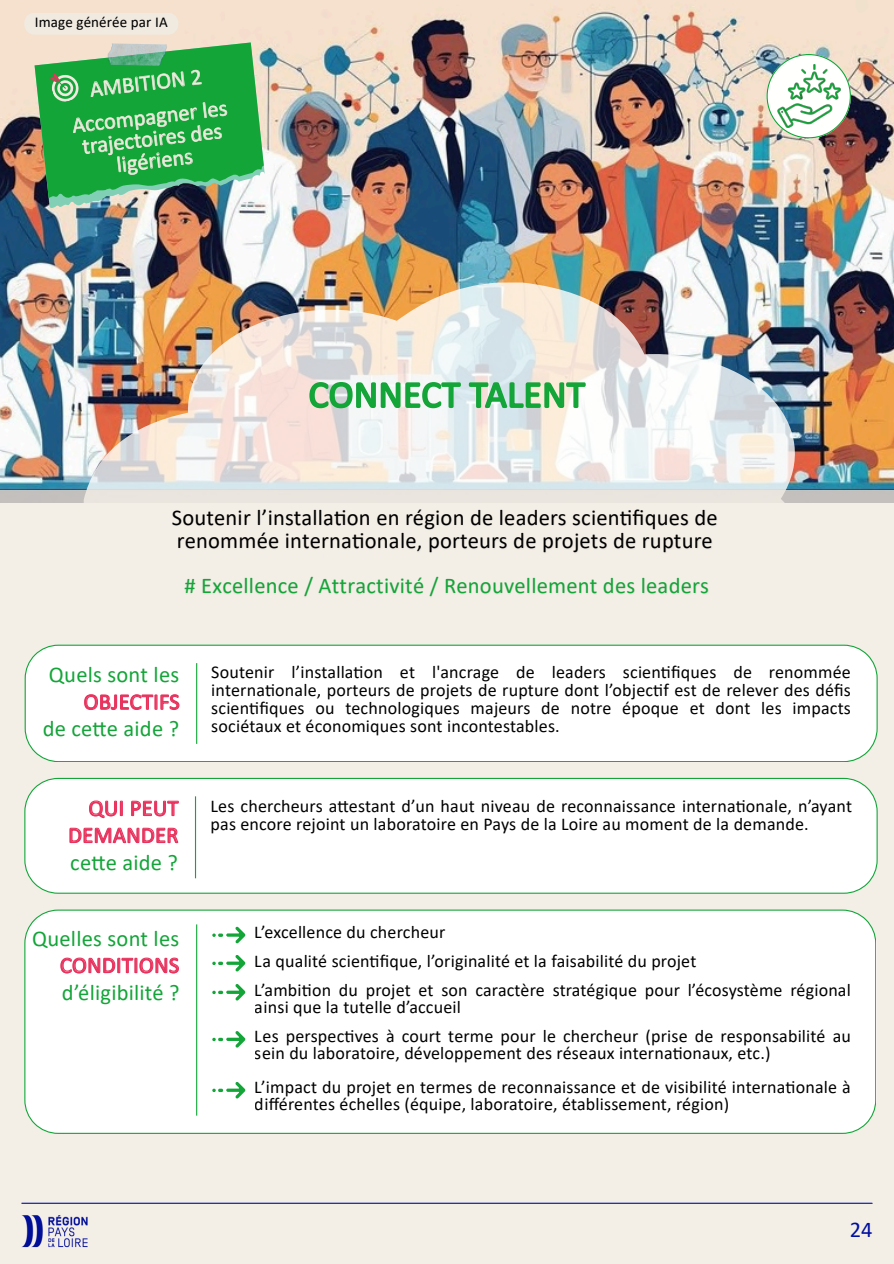
<style>
.page{position:relative;width:894px;height:1264px;background:#fff}
.page>*{position:absolute;margin:0;border:0;box-sizing:border-box;transform-origin:0 0}
.t1{font:37.5px "Calibri";letter-spacing:.01em;color:#13a538}
.t2{font:22.5px "Calibri";letter-spacing:.01em;color:#13a538}
.t3{font:22.5px/22.5px "Calibri";letter-spacing:.01em;color:#000}
.t4{font:22.5px/34px "Calibri";color:#f1eae0;text-align:center}
.t5{font:22.5px/27px "Calibri";letter-spacing:.01em;color:#e8335e;text-align:right}
.t6{font:22.5px "Calibri";color:#000fa0}
.t7{font:18px/18px "Calibri";letter-spacing:.01em;color:#000}
.t8{font:15px "Calibri";letter-spacing:.01em;color:#000}
</style>
<div class="page">
<img style="left:0;top:0;width:893px;height:490px">
<img style="left:84px;top:282px;width:729px;height:208px">
<div style="left:0;top:490px;width:893px;height:773px;background:#f1eae0"></div>
<div style="left:25px;top:644px;width:852px;height:117px;background:#fff"></div>
<hr style="left:196px;top:663px;width:1px;height:81px;background:#13a538">
<div style="left:24px;top:777px;width:853px;height:116px;background:#fff"></div>
<hr style="left:195px;top:796px;width:1px;height:82px;background:#13a538">
<hr style="left:22px;top:1202px;width:849px;height:1px;background:#000fa0">
<img style="left:22px;top:1215px;width:66px;height:33px">
<img style="left:766px;top:54px;width:84px;height:84px">
<img style="left:776px;top:65px;width:63px;height:63px">
<div style="left:24px;top:909px;width:851px;height:224px;background:#fff"></div>
<hr style="left:196px;top:924px;width:1px;height:191px;background:#13a538">
<svg style="left:212px;top:926px;width:33px;height:17px"></svg>
<svg style="left:212px;top:954px;width:33px;height:17px"></svg>
<svg style="left:212px;top:984px;width:33px;height:16px"></svg>
<svg style="left:212px;top:1031px;width:33px;height:16px"></svg>
<svg style="left:212px;top:1081px;width:33px;height:17px"></svg>
<div style="left:24px;top:13px;width:154px;height:22px;background:#f1eae0"></div>
<svg style="left:35px;top:42px;width:231px;height:173px;background:#3fa757"></svg>
<img style="left:100px;top:43px;width:71px;height:23px">
<p class="t8" style="left:35px;top:15px;width:134px">Image générée par IA</p>
<p class="t4" style="left:66px;top:77px;width:157px;rotate:-7deg">AMBITION 2<br>Accompagner les</p>
<p class="t4" style="left:81px;top:138px;width:142px;line-height:22px;rotate:-7deg">trajectoires des ligériens</p>
<h1 class="t1" style="left:308px;top:379px;width:278px">CONNECT TALENT</h1>
<p class="t3" style="left:172px;top:508px;width:547px">Soutenir l’installation en région de leaders scienti ques de renommée internationale, porteurs de projets de rupture</p>
<p class="t2" style="left:184px;top:576px;width:526px"># Excellence / Attractivité / Renouvellement des leaders</p>
<p class="t2" style="left:49px;top:665px;width:132px">Quels sont les</p>
<p class="t7" style="left:211px;top:665px;width:641px;text-align:justify">Soutenir l’installation et l'ancrage de leaders scienti ques de renommée internationale, porteurs de projets de rupture dont l’objectif est de relever des dé s scienti ques ou technologiques majeurs de notre époque et dont les impacts</p>
<p class="t2" style="left:43px;top:719px;width:138px">de cette aide ?</p>
<p class="t7" style="left:211px;top:719px;width:350px">sociétaux et économiques sont incontestables.</p>
<p class="t5" style="left:84px;top:690px;width:97px">OBJECTIFS</p>
<p class="t5" style="left:68px;top:796px;width:112px">QUI PEUT<br>DEMANDER</p>
<p class="t2" style="left:70px;top:852px;width:109px">cette aide ?</p>
<p class="t2" style="left:32px;top:928px;width:149px">Quelles sont les</p>
<p class="t2" style="left:62px;top:982px;width:119px">d’éligibilité ?</p>
<p class="t5" style="left:60px;top:953px;width:121px">CONDITIONS</p>
<p class="t7" style="left:210px;top:798px;width:642px">Les chercheurs attestant d’un haut niveau de reconnaissance internationale, n’ayant pas encore rejoint un laboratoire en Pays de la Loire au moment de la demande.</p>
<p class="t7" style="left:255px;top:919px;width:192px;line-height:29px">L’excellence du chercheur<br>La qualité scienti</p>
<p class="t7" style="left:255px;top:948px;width:597px;line-height:29px;text-indent:135px">que, l’originalité et la faisabilité du projet<br>L’ambition du projet et son caractère stratégique pour l’écosystème régional</p>
<p class="t7" style="left:255px;top:994px;width:597px;line-height:29px">ainsi que la tutelle d’accueil<br>Les perspectives à court terme pour le chercheur (prise de responsabilité au</p>
<p class="t7" style="left:255px;top:1037px;width:597px;line-height:34px">sein du laboratoire, développement des réseaux internationaux, etc.)<br>L’impact du projet en termes de reconnaissance et de visibilité internationale à</p>
<p class="t7" style="left:255px;top:1096px;width:15px">di</p>
<p class="t7" style="left:279px;top:1096px;width:451px">érentes échelles (équipe, laboratoire, établissement, région)</p>
<p class="t7" style="left:521px;top:1085px;width:18px">fi</p>
<p class="t6" style="left:849px;top:1219px;width:24px">24</p>
</div>
